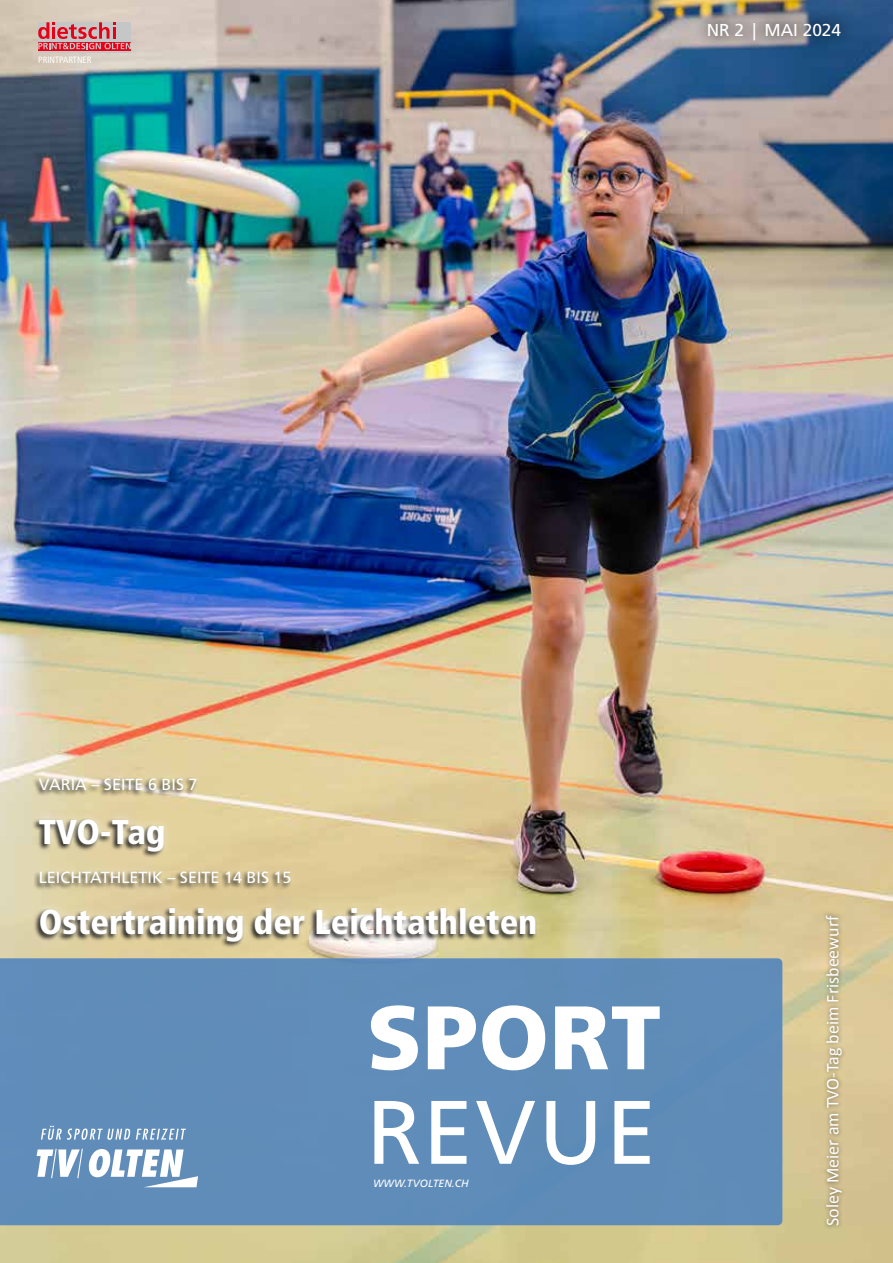
<style>
.page{position:relative;width:893px;height:1263px;background:#fff}
.page>*{position:absolute;margin:0;border:0;box-sizing:border-box;transform-origin:0 0}
.t1{font:900 90px "Frutiger LT Std";letter-spacing:.01em;color:#fff}
.t2{font:90px "Frutiger LT Std";letter-spacing:.03em;color:#fff}
.t3{font:900 condensed 34.5px "Frutiger LT Std";color:#fff}
.t4{font:18px "Calibri";color:#fff}
.t5{font:17.25px "Frutiger LT Std";color:#fff}
.t6{font:16.2px "Frutiger LT Std";color:#fff}
.t7{font:italic 10.5px "Frutiger LT Std";color:#fff}
.t8{font:condensed 9.15px "Frutiger LT Std";color:#fff}
</style>
<div class="page">
<img style="left:0;top:0;width:893px;height:1263px">
<div style="left:30px;top:769px;width:515px;height:181px;background:#fff;opacity:.5"></div>
<div style="left:822px;top:911px;width:24px;height:319px;background:#000;opacity:.47"></div>
<svg style="left:825px;top:915px;width:13px;height:311px"></svg>
<img style="left:694px;top:9px;width:159px;height:43px">
<div style="left:0;top:958px;width:782px;height:267px;background:#5f8cb9"></div>
<div style="left:38px;top:22px;width:93px;height:31px;background:linear-gradient(to right,#e70016,#e70016)"></div>
<svg style="left:38px;top:49px;width:93px;height:1px"></svg>
<svg style="left:38px;top:22px;width:93px;height:27px"></svg>
<svg style="left:41px;top:1125px;width:145px;height:15px"></svg>
<svg style="left:37px;top:1149px;width:161px;height:38px"></svg>
<p class="t8" style="left:38px;top:54px;width:55px">PRINTPARTNER</p>
<p class="t5" style="left:707px;top:19px;width:136px">NR 2 | MAI 2024</p>
<p class="t6" style="left:39px;top:775px;width:160px">VARIA – SEITE 6 BIS 7</p>
<h2 class="t3" style="left:39px;top:811px;width:128px">TVO-Tag</h2>
<p class="t6" style="left:39px;top:868px;width:254px">LEICHTATHLETIK – SEITE 14 BIS 15</p>
<h2 class="t3" style="left:39px;top:901px;width:500px">Ostertraining der Leichtathleten</h2>
<p class="t4" style="left:821px;top:1226px;width:312px;rotate:-90deg">Soley Meier am TVO-Tag beim Frisbeewurf</p>
<h1 class="t1" style="left:367px;top:983px;width:295px">SPORT</h1>
<h1 class="t2" style="left:367px;top:1080px;width:291px">REVUE</h1>
<p class="t7" style="left:373px;top:1177px;width:97px">WWW.TVOLTEN.CH</p>
</div>
